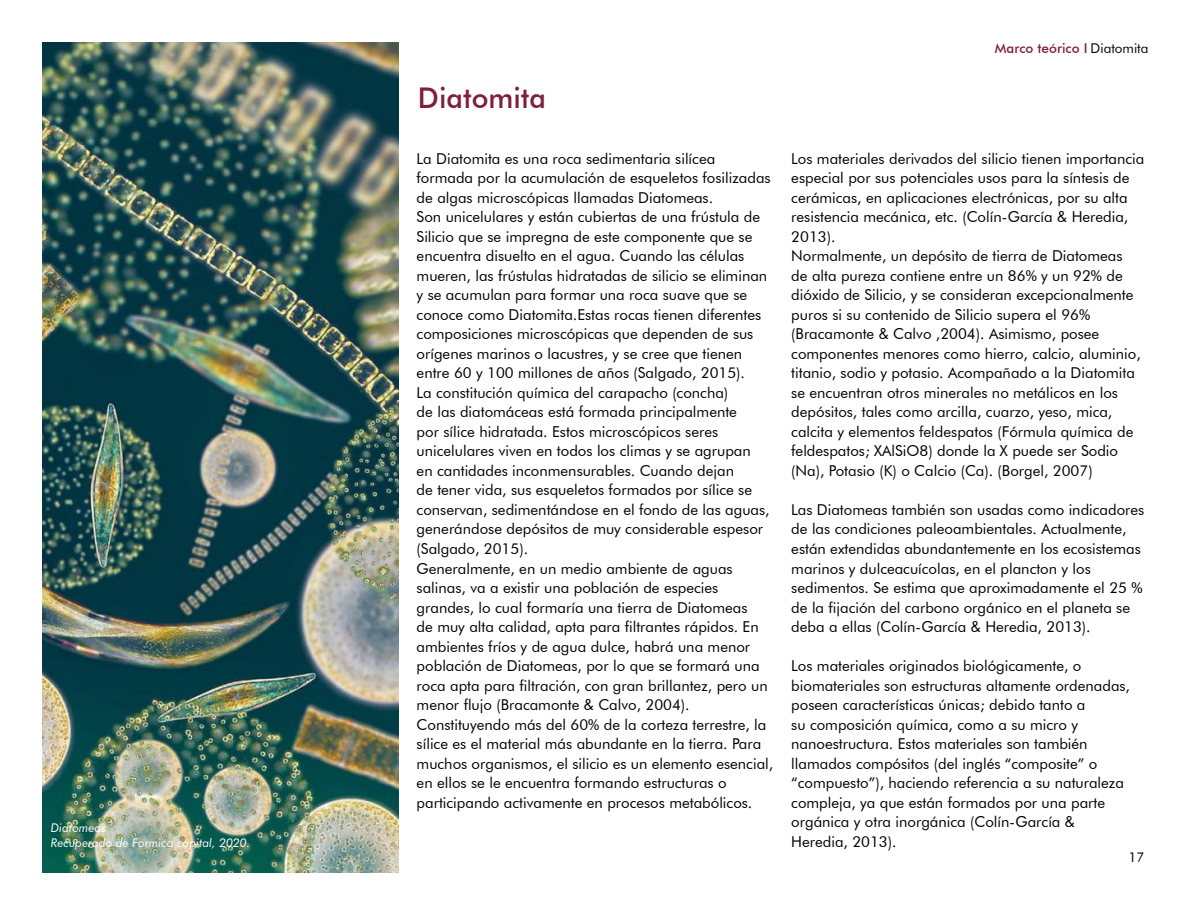
<style>
.page{position:relative;width:1191px;height:915px;background:#fff}
.page>*{position:absolute;margin:0;border:0;box-sizing:border-box;transform-origin:0 0}
.t1{font:500 28.5px "Futura BT";color:#801f3b}
.t2{font:15px/19.5px "Futura BT";color:#000}
.t3{font:500 13.5px "Futura BT";color:#801f3b}
.t4{font:13.5px "Futura BT";color:#000}
.t5{font:italic 12px/15px "Futura BT";color:#fff}
.s1{font-weight:400;color:#020203}
</style>
<div class="page">
<img style="left:43px;top:43px;width:355px;height:829px">
<p class="t5" style="left:51px;top:819px;width:201px">Diatomeas<br>Recuperado de Formica capital, 2020.</p>
<h1 class="t1" style="left:418px;top:81px;width:130px">Diatomita</h1>
<p class="t3" style="left:995px;top:40px;width:155px">Marco teórico I <span class="s1">Diatomita</span></p>
<p class="t2" style="left:416px;top:148px;width:358px">La Diatomita es una roca sedimentaria silícea formada por la acumulación de esqueletos fosilizadas de algas microscópicas llamadas Diatomeas.<br>Son unicelulares y están cubiertas de una frústula de Silicio que se impregna de este componente que se encuentra disuelto en el agua. Cuando las células mueren, las frústulas hidratadas de silicio se eliminan y se acumulan para formar una roca suave que se conoce como Diatomita.Estas rocas tienen diferentes composiciones microscópicas que dependen de sus orígenes marinos o lacustres, y se cree que tienen entre 60 y 100 millones de años (Salgado, 2015).<br>La constitución química del carapacho (concha)<br>de las diatomáceas está formada principalmente<br>por sílice hidratada. Estos microscópicos seres unicelulares viven en todos los climas y se agrupan<br>en cantidades inconmensurables. Cuando dejan<br>de tener vida, sus esqueletos formados por sílice se conservan, sedimentándose en el fondo de las aguas, generándose depósitos de muy considerable espesor (Salgado, 2015).<br>Generalmente, en un medio ambiente de aguas salinas, va a existir una población de especies grandes, lo cual formaría una tierra de Diatomeas<br>de muy alta calidad, apta para filtrantes rápidos. En ambientes fríos y de agua dulce, habrá una menor población de Diatomeas, por lo que se formará una roca apta para filtración, con gran brillantez, pero un menor flujo (Bracamonte &amp; Calvo, 2004).<br>Constituyendo más del 60% de la corteza terrestre, la sílice es el material más abundante en la tierra. Para muchos organismos, el silicio es un elemento esencial, en ellos se le encuentra formando estructuras o participando activamente en procesos metabólicos.</p>
<p class="t2" style="left:791px;top:148px;width:355px">Los materiales derivados del silicio tienen importancia especial por sus potenciales usos para la síntesis de cerámicas, en aplicaciones electrónicas, por su alta resistencia mecánica, etc. (Colín-García &amp; Heredia, 2013).<br>Normalmente, un depósito de tierra de Diatomeas<br>de alta pureza contiene entre un 86% y un 92% de dióxido de Silicio, y se consideran excepcionalmente puros si su contenido de Silicio supera el 96% (Bracamonte &amp; Calvo ,2004). Asimismo, posee componentes menores como hierro, calcio, aluminio, titanio, sodio y potasio. Acompañado a la Diatomita se encuentran otros minerales no metálicos en los depósitos, tales como arcilla, cuarzo, yeso, mica, calcita y elementos feldespatos (Fórmula química de feldespatos; XAlSiO8) donde la X puede ser Sodio (Na), Potasio (K) o Calcio (Ca). (Borgel, 2007)</p>
<p class="t2" style="left:791px;top:499px;width:354px">Las Diatomeas también son usadas como indicadores de las condiciones paleoambientales. Actualmente, están extendidas abundantemente en los ecosistemas marinos y dulceacuícolas, en el plancton y los sedimentos. Se estima que aproximadamente el 25 % de la fijación del carbono orgánico en el planeta se deba a ellas (Colín-García &amp; Heredia, 2013).</p>
<p class="t2" style="left:791px;top:655px;width:340px">Los materiales originados biológicamente, o biomateriales son estructuras altamente ordenadas, poseen características únicas; debido tanto a<br>su composición química, como a su micro y nanoestructura. Estos materiales son también llamados compósitos (del inglés “composite” o “compuesto”), haciendo referencia a su naturaleza compleja, ya que están formados por una parte orgánica y otra inorgánica (Colín-García &amp; Heredia, 2013).</p>
<p class="t4" style="left:1128px;top:848px;width:17px">17</p>
</div>
